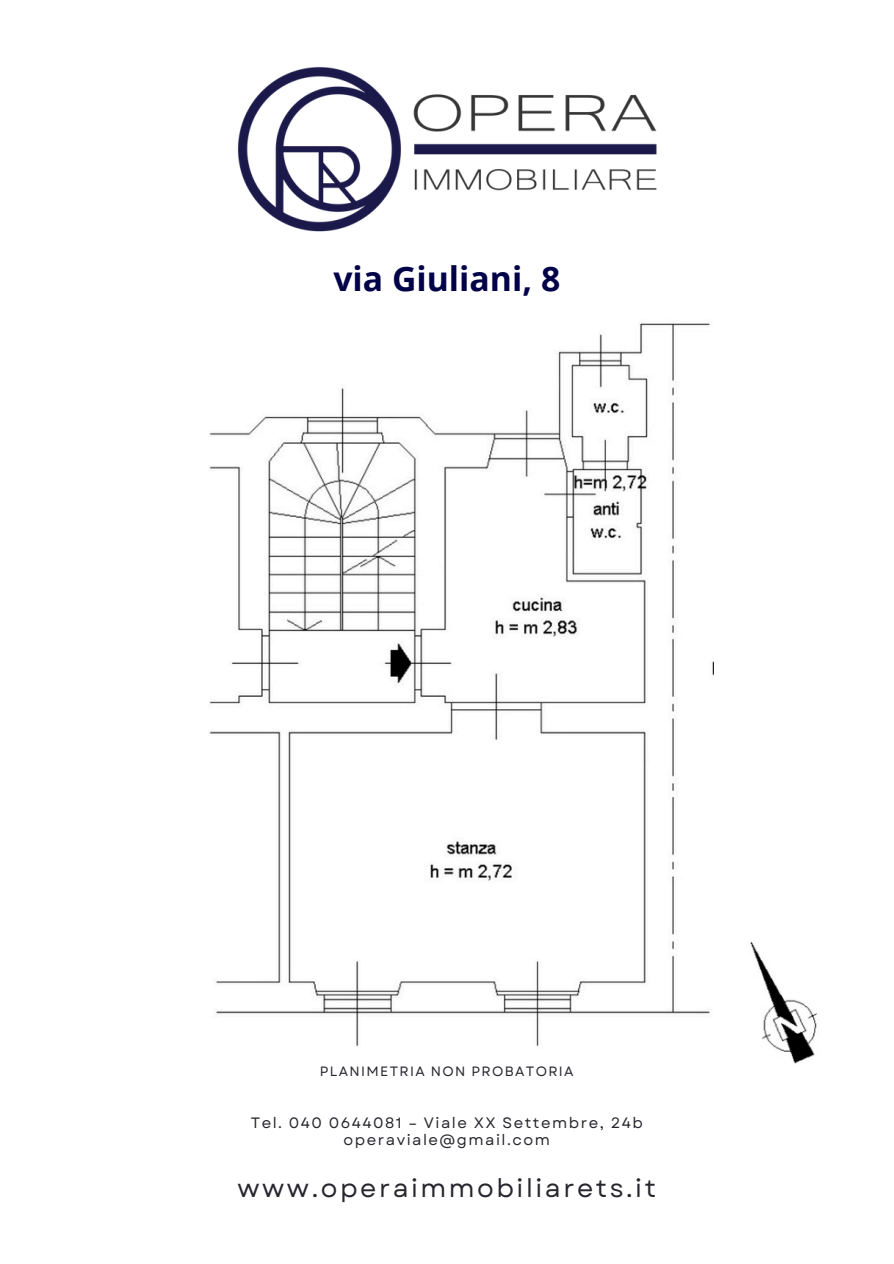
<style>
.page{position:relative;width:894px;height:1264px;background:#fff}
.page>*{position:absolute;margin:0;border:0;box-sizing:border-box;transform-origin:0 0}
.t1{font:700 33.75px "Open Sans";color:#020249}
.t2{font:25.5px "Garet";letter-spacing:.1em;color:#27262e}
.t3{font:15px "Garet";letter-spacing:.1em;color:#27262e}
.t4{font:13.5px "Garet";letter-spacing:.1em;color:#27262e}
</style>
<div class="page">
<img style="left:237px;top:66px;width:420px;height:166px">
<img style="left:209px;top:323px;width:504px;height:724px">
<img style="left:750px;top:942px;width:68px;height:122px">
<h2 class="t1" style="left:333px;top:255px;width:228px">via Giuliani, 8</h2>
<p class="t4" style="left:320px;top:1061px;width:255px">PLANIMETRIA NON PROBATORIA</p>
<p class="t3" style="left:251px;top:1112px;width:393px">Tel. 040 0644081 – Viale XX Settembre, 24b</p>
<h3 class="t3" style="left:343px;top:1129px;width:208px">operaviale@gmail.com</h3>
<p class="t2" style="left:237px;top:1170px;width:420px">www.operaimmobiliarets.it</p>
</div>
